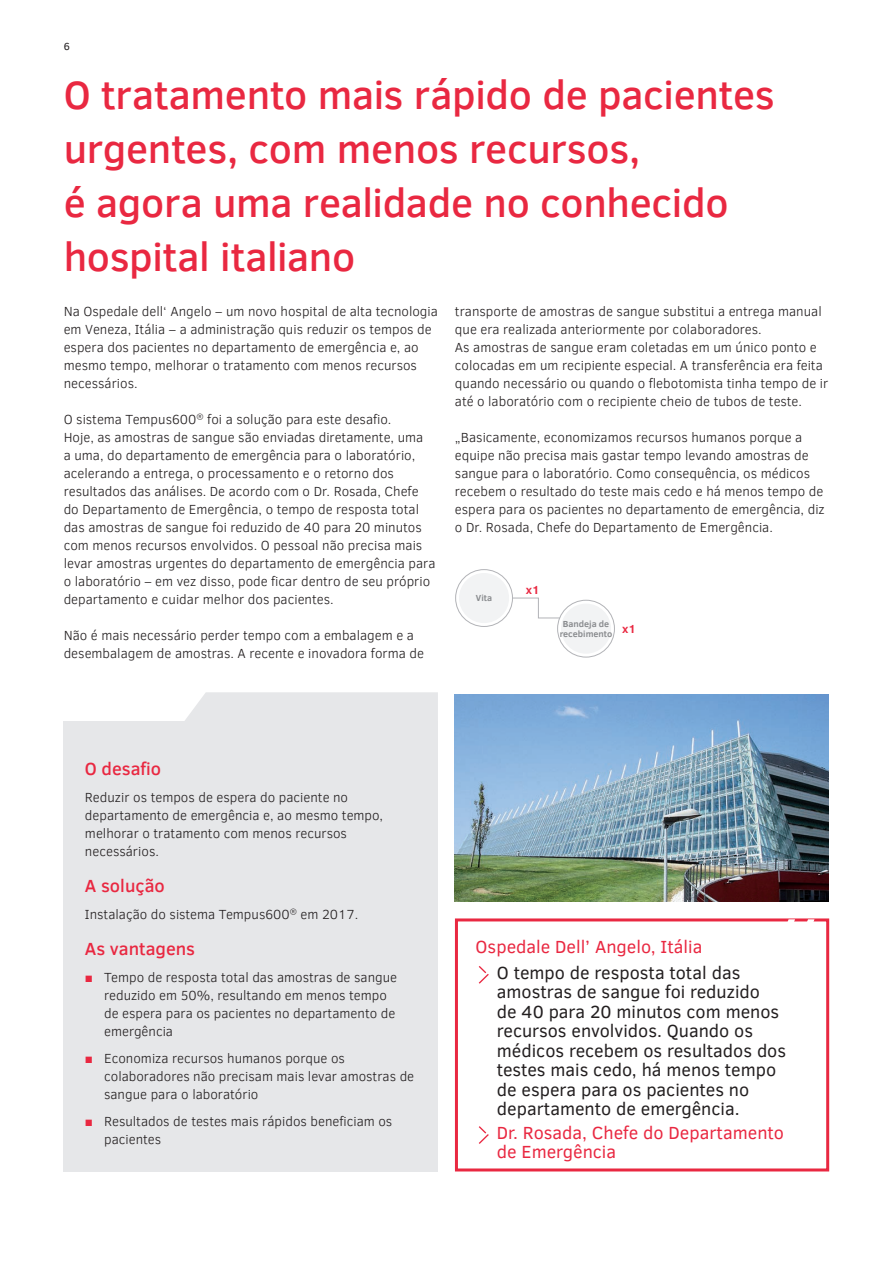
<style>
.page{position:relative;width:893px;height:1263px;background:#fff}
.page>*{position:absolute;margin:0;border:0;box-sizing:border-box;transform-origin:0 0}
.t1{font:500 40.5px/54px "Clear Sans";letter-spacing:-.01em;color:#e92841}
.t2{font:18px/19.5px "Clear Sans";color:#231f20}
.t3{font:18px/19.5px "Clear Sans";color:#e92841}
.t4{font:500 18px "Clear Sans";color:#e92841}
.t5{font:300 13.5px/18px "Clear Sans";color:#231f20}
.t6{font:700 12px "Clear Sans";color:#e92841}
.t7{font:10.5px "Clear Sans";color:#231f20}
.t8{font:700 9px/10.5px "Clear Sans";color:#8a8c8f;text-align:center}
.s1{font-weight:400;color:#e92841}
</style>
<div class="page">
<div style="left:455px;top:918px;width:374px;height:253px;border:3px solid #e92841"></div>
<svg style="left:479px;top:966px;width:10px;height:18px"></svg>
<svg style="left:479px;top:1126px;width:10px;height:18px"></svg>
<img style="left:454px;top:694px;width:375px;height:207px">
<svg style="left:503px;top:597px;width:68px;height:22px"></svg>
<div style="left:456px;top:570px;width:56px;height:56px;background:#fff;border-radius:50%"></div>
<div style="left:455px;top:569px;width:58px;height:58px;border:1px solid #b2b3b7;border-radius:50%"></div>
<svg style="left:558px;top:600px;width:56px;height:57px"></svg>
<div style="left:557px;top:600px;width:58px;height:57px;border:1px solid #b2b3b7;border-radius:50%"></div>
<div style="left:459px;top:573px;width:50px;height:50px;background:#f2f3f4;border-radius:50%"></div>
<div style="left:561px;top:604px;width:50px;height:50px;background:#f2f3f4;border-radius:50%"></div>
<svg style="left:787px;top:919px;width:8px;height:3px"></svg>
<svg style="left:807px;top:919px;width:7px;height:3px"></svg>
<div style="left:185px;top:692px;width:253px;height:29px;background:#e6e7e9"></div>
<div style="left:64px;top:721px;width:374px;height:450px;background:#e6e7e9"></div>
<p class="t7" style="left:64px;top:39px;width:8px">6</p>
<h1 class="t1" style="left:64px;top:67px;width:713px">O tratamento mais rápido de pacientes urgentes, com menos recursos,<br>é agora uma realidade no conhecido hospital italiano</h1>
<p class="t5" style="left:64px;top:302px;width:376px">Na Ospedale dell‘ Angelo – um novo hospital de alta tecnologia em Veneza, Itália – a administração quis reduzir os tempos de espera dos pacientes no departamento de emergência e, ao mesmo tempo, melhorar o tratamento com menos recursos necessários.</p>
<p class="t5" style="left:64px;top:410px;width:373px">O sistema Tempus600<sup>®</sup> foi a solução para este desafio.<br>Hoje, as amostras de sangue são enviadas diretamente, uma<br>a uma, do departamento de emergência para o laboratório, acelerando a entrega, o processamento e o retorno dos resultados das análises. De acordo com o Dr. Rosada, Chefe do Departamento de Emergência, o tempo de resposta total das amostras de sangue foi reduzido de 40 para 20 minutos com menos recursos envolvidos. O pessoal não precisa mais levar amostras urgentes do departamento de emergência para o laboratório – em vez disso, pode ficar dentro de seu próprio departamento e cuidar melhor dos pacientes.</p>
<p class="t5" style="left:64px;top:626px;width:362px">Não é mais necessário perder tempo com a embalagem e a desembalagem de amostras. A recente e inovadora forma de</p>
<p class="t5" style="left:455px;top:302px;width:375px">transporte de amostras de sangue substitui a entrega manual que era realizada anteriormente por colaboradores.<br>As amostras de sangue eram coletadas em um único ponto e colocadas em um recipiente especial. A transferência era feita quando necessário ou quando o flebotomista tinha tempo de ir até o laboratório com o recipiente cheio de tubos de teste.</p>
<p class="t5" style="left:455px;top:428px;width:371px">„Basicamente, economizamos recursos humanos porque a equipe não precisa mais gastar tempo levando amostras de sangue para o laboratório. Como consequência, os médicos recebem o resultado do teste mais cedo e há menos tempo de espera para os pacientes no departamento de emergência, diz o Dr. Rosada, Chefe do Departamento de Emergência.</p>
<p class="t6" style="left:526px;top:581px;width:15px">x1</p>
<p class="t8" style="left:476px;top:593px;width:18px">Vita</p>
<p class="t8" style="left:560px;top:618px;width:54px">Bandeja de recebimento</p>
<p class="t6" style="left:622px;top:620px;width:15px">x1</p>
<h2 class="t4" style="left:85px;top:756px;width:78px">O desafio</h2>
<p class="t5" style="left:85px;top:788px;width:300px">Reduzir os tempos de espera do paciente no departamento de emergência e, ao mesmo tempo, melhorar o tratamento com menos recursos necessários.</p>
<h2 class="t4" style="left:85px;top:873px;width:81px">A solução</h2>
<p class="t5" style="left:85px;top:905px;width:275px">Instalação do sistema Tempus600<sup>®</sup> em 2017.</p>
<h2 class="t4" style="left:85px;top:936px;width:112px">As vantagens</h2>
<p class="t5" style="left:104px;top:968px;width:295px;text-indent:-19px"><span class="s1">■</span> Tempo de resposta total das amostras de sangue reduzido em 50%, resultando em menos tempo de espera para os pacientes no departamento de emergência</p>
<p class="t5" style="left:104px;top:1049px;width:312px;text-indent:-19px"><span class="s1">■</span> Economiza recursos humanos porque os colaboradores não precisam mais levar amostras de sangue para o laboratório</p>
<p class="t5" style="left:104px;top:1112px;width:290px;text-indent:-19px"><span class="s1">■</span> Resultados de testes mais rápidos beneficiam os pacientes</p>
<h2 class="t3" style="left:476px;top:936px;width:228px">Ospedale Dell’ Angelo, Itália</h2>
<p class="t2" style="left:497px;top:962px;width:291px">O tempo de resposta total das amostras de sangue foi reduzido<br>de 40 para 20 minutos com menos recursos envolvidos. Quando os médicos recebem os resultados dos testes mais cedo, há menos tempo de espera para os pacientes no departamento de emergência.</p>
<h2 class="t3" style="left:497px;top:1123px;width:289px">Dr. Rosada, Chefe do Departamento de Emergência</h2>
</div>
